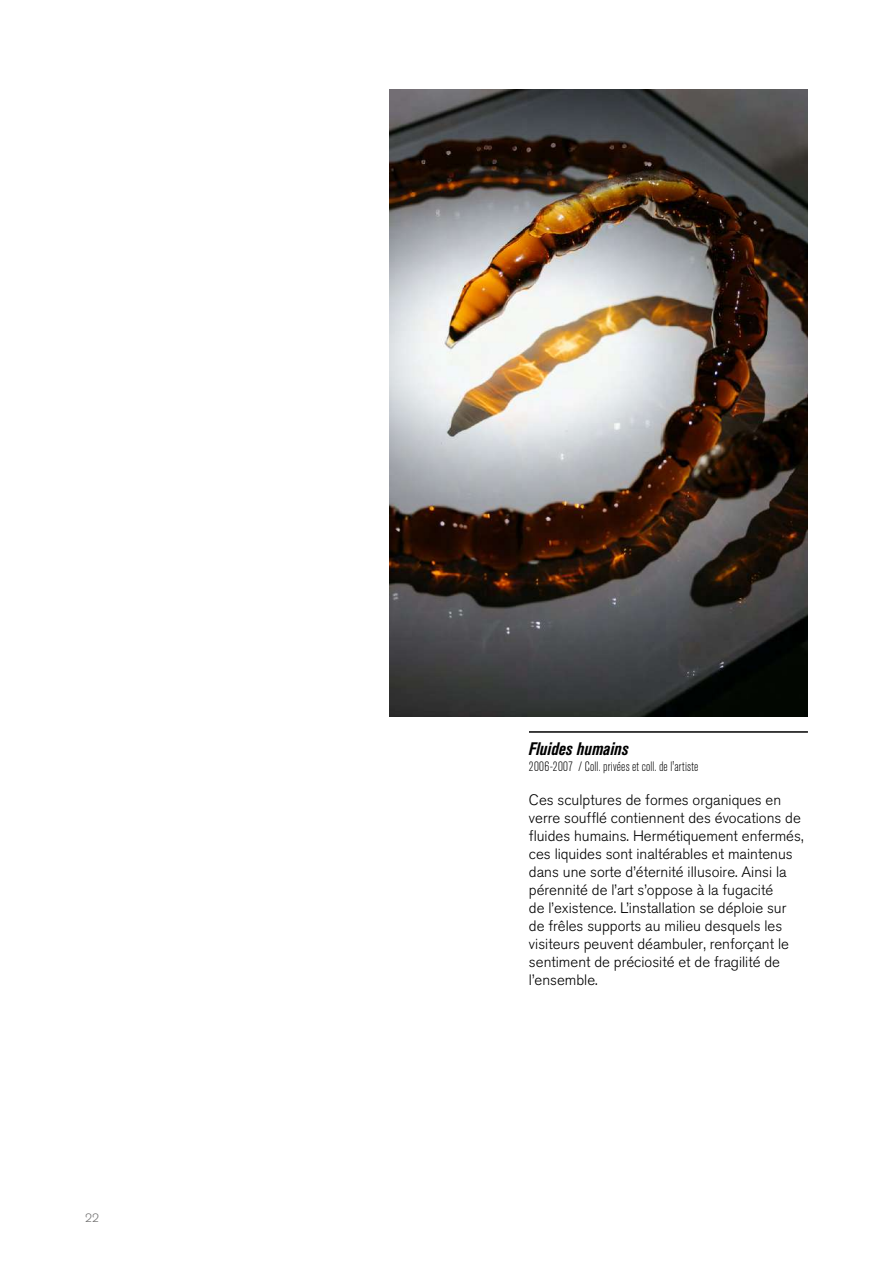
<style>
.page{position:relative;width:893px;height:1263px;background:#fff}
.page>*{position:absolute;margin:0;border:0;box-sizing:border-box;transform-origin:0 0}
.t1{font:italic 700 condensed 18px "Akzidenz Grotesk BQ";color:#000}
.t2{font:300 15px/18px "Akzidenz Grotesk BQ";color:#000}
.t3{font:300 condensed 13.5px "Akzidenz Grotesk BQ";letter-spacing:.02em;color:#000}
.t4{font:300 12px "Akzidenz Grotesk BQ";color:#706f6f}
</style>
<div class="page">
<img style="left:389px;top:89px;width:419px;height:628px">
<hr style="left:529px;top:731px;width:279px;height:2px;background:#000">
<p class="t4" style="left:85px;top:1211px;width:15px">22</p>
<p class="t1" style="left:529px;top:738px;width:101px">Fluides humains</p>
<p class="t3" style="left:529px;top:759px;width:171px">2006-2007 / Coll. privées et coll. de l'artiste</p>
<p class="t2" style="left:529px;top:791px;width:276px">Ces sculptures de formes organiques en verre soufflé contiennent des évocations de fluides humains. Hermétiquement enfermés, ces liquides sont inaltérables et maintenus dans une sorte d’éternité illusoire. Ainsi la pérennité de l’art s’oppose à la fugacité<br>de l’existence. L’installation se déploie sur de frêles supports au milieu desquels les visiteurs peuvent déambuler, renforçant le sentiment de préciosité et de fragilité de l’ensemble.</p>
</div>
